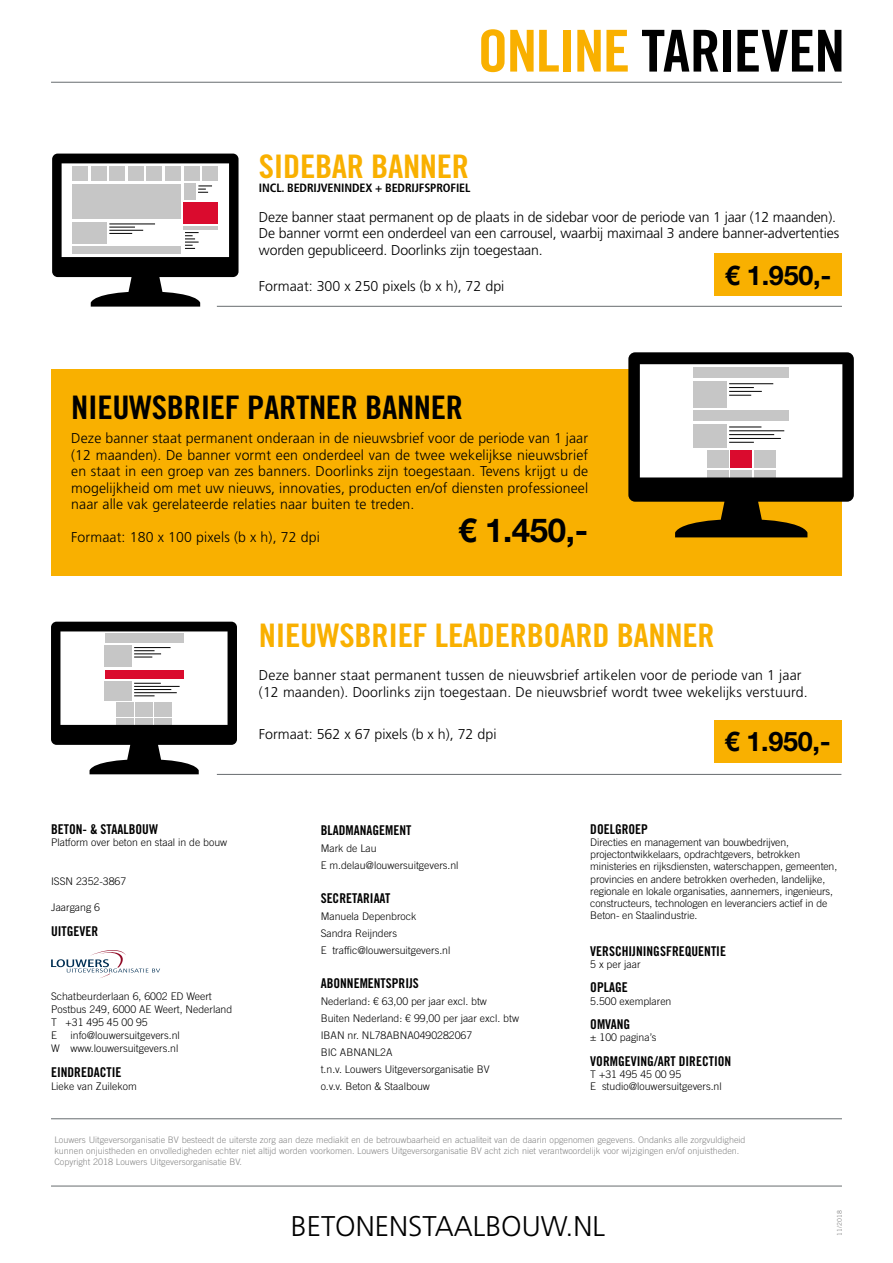
<style>
.page{position:relative;width:893px;height:1263px;background:#fff}
.page>*{position:absolute;margin:0;border:0;box-sizing:border-box;transform-origin:0 0}
.t1{font:57.75px "Trade Gothic LT Std Bd Cn 20";letter-spacing:-.025em;color:#000;scale:1.06 1}
.t2{font:700 33px "Helvetica Neue LT Std";color:#000}
.t3{font:32.4px "Trade Gothic LT Std Bd Cn 20";letter-spacing:-.01em;color:#f9b000;scale:1.06 1}
.t4{font:32.4px "Trade Gothic LT Std Bd Cn 20";letter-spacing:-.01em;color:#000;scale:1.06 1}
.t5{font:300 28.5px "Frutiger LT Std";color:#000}
.t6{font:700 27px "Helvetica Neue LT Std";letter-spacing:-.01em;color:#000}
.t7{font:300 14.25px/16.5px "Frutiger LT Std";color:#000}
.t8{font:13.5px "Trade Gothic LT Std Bd Cn 20";color:#000}
.t9{font:700 condensed 12px "Frutiger LT Std";letter-spacing:-.01em;color:#000}
.t10{font:300 10.5px/17px "Trade Gothic LT Std";color:#000}
.t11{font:300 9px/10.8px "Trade Gothic LT Std";color:#878787}
.t12{font:6.3px "Trade Gothic LT Std";letter-spacing:.015em;color:#878787}
.s1{color:#f9b000}
</style>
<div class="page">
<svg style="left:51px;top:950px;width:109px;height:28px"></svg>
<hr style="left:51px;top:1118px;width:791px;height:1px;background:#676c6f">
<hr style="left:51px;top:1186px;width:791px;height:1px;background:#676c6f">
<hr style="left:217px;top:306px;width:625px;height:1px;background:#676c6f">
<div style="left:714px;top:254px;width:128px;height:42px;background:#f9b000"></div>
<svg style="left:52px;top:154px;width:187px;height:153px"></svg>
<hr style="left:217px;top:774px;width:624px;height:1px;background:#676c6f">
<svg style="left:51px;top:622px;width:186px;height:152px"></svg>
<div style="left:714px;top:720px;width:127px;height:43px;background:#f9b000"></div>
<div style="left:51px;top:369px;width:790px;height:207px;background:#f9b000"></div>
<svg style="left:628px;top:352px;width:226px;height:185px;background:#a49984"></svg>
<hr style="left:51px;top:82px;width:791px;height:1px;background:#676c6f">
<h1 class="t1" style="left:477px;top:16px;width:348px"><span class="s1">ONLINE</span> TARIEVEN</h1>
<h3 class="t3" style="left:259px;top:147px;width:200px">SIDEBAR BANNER</h3>
<p class="t9" style="left:259px;top:180px;width:213px">INCL. BEDRIJVENINDEX + BEDRIJFSPROFIEL</p>
<p class="t7" style="left:259px;top:209px;width:582px">Deze banner staat permanent op de plaats in de sidebar voor de periode van 1 jaar (12 maanden).<br>De banner vormt een onderdeel van een carrousel, waarbij maximaal 3 andere banner-advertenties worden gepubliceerd. Doorlinks zijn toegestaan.</p>
<h3 class="t7" style="left:259px;top:278px;width:247px">Formaat: 300 x 250 pixels (b x h), 72 dpi</h3>
<h3 class="t6" style="left:725px;top:258px;width:108px">€ 1.950,-</h3>
<h3 class="t4" style="left:71px;top:387px;width:371px">NIEUWSBRIEF PARTNER BANNER</h3>
<p class="t7" style="left:71px;top:430px;width:518px;text-align:justify">Deze banner staat permanent onderaan in de nieuwsbrief voor de periode van 1 jaar (12 maanden). De banner vormt een onderdeel van de twee wekelijkse nieuwsbrief en staat in een groep van zes banners. Doorlinks zijn toegestaan. Tevens krijgt u de mogelijkheid om met uw nieuws, innovaties, producten en/of diensten professioneel naar alle vak gerelateerde relaties naar buiten te treden.</p>
<h3 class="t7" style="left:71px;top:529px;width:250px">Formaat: 180 x 100 pixels (b x h), 72 dpi</h3>
<h2 class="t2" style="left:458px;top:510px;width:132px">€ 1.450,-</h2>
<p class="t8" style="left:51px;top:821px;width:108px">BETON- &amp; STAALBOUW</p>
<p class="t10" style="left:51px;top:834px;width:178px">Platform over beton en staal in de bouw</p>
<p class="t10" style="left:51px;top:872px;width:77px">ISSN 2352-3867</p>
<p class="t10" style="left:51px;top:898px;width:51px">Jaargang 6</p>
<p class="t8" style="left:51px;top:923px;width:49px">UITGEVER</p>
<p class="t10" style="left:51px;top:990px;width:183px;line-height:12.8px">Schatbeurderlaan 6, 6002 ED Weert<br>Postbus 249, 6000 AE Weert, Nederland<br>T +31 495 45 00 95<br>E</p>
<p class="t10" style="left:51px;top:1028px;width:130px;line-height:12.8px;text-align:right">info@louwersuitgevers.nl<br>W www.louwersuitgevers.nl</p>
<p class="t8" style="left:51px;top:1064px;width:72px">EINDREDACTIE</p>
<p class="t10" style="left:51px;top:1078px;width:87px">Lieke van Zuilekom</p>
<h3 class="t3" style="left:259px;top:616px;width:431px">NIEUWSBRIEF LEADERBOARD BANNER</h3>
<h3 class="t7" style="left:259px;top:667px;width:550px">Deze banner staat permanent tussen de nieuwsbrief artikelen voor de periode van 1 jaar (12 maanden). Doorlinks zijn toegestaan. De nieuwsbrief wordt twee wekelijks verstuurd.</h3>
<h3 class="t7" style="left:259px;top:726px;width:239px">Formaat: 562 x 67 pixels (b x h), 72 dpi</h3>
<h3 class="t6" style="left:724px;top:725px;width:108px">€ 1.950,-</h3>
<p class="t8" style="left:321px;top:822px;width:92px">BLADMANAGEMENT</p>
<p class="t10" style="left:321px;top:839px;width:139px">Mark de Lau<br>E m.delau@louwersuitgevers.nl</p>
<p class="t8" style="left:321px;top:890px;width:71px">SECRETARIAAT</p>
<p class="t10" style="left:321px;top:907px;width:131px">Manuela Depenbrock<br>Sandra Reijnders<br>E traffic@louwersuitgevers.nl</p>
<p class="t8" style="left:321px;top:975px;width:100px">ABONNEMENTSPRIJS</p>
<p class="t10" style="left:321px;top:992px;width:200px">Nederland: € 63,00 per jaar excl. btw<br>Buiten Nederland: € 99,00 per jaar excl. btw<br>IBAN nr. NL78ABNA0490282067<br>BIC ABNANL2A<br>t.n.v. Louwers Uitgeversorganisatie BV<br>o.v.v. Beton &amp; Staalbouw</p>
<p class="t8" style="left:590px;top:821px;width:59px">DOELGROEP</p>
<p class="t10" style="left:590px;top:836px;width:248px;line-height:12.1px">Directies en management van bouwbedrijven, projectontwikkelaars, opdrachtgevers, betrokken ministeries en rijksdiensten, waterschappen, gemeenten, provincies en andere betrokken overheden, landelijke, regionale en lokale organisaties, aannemers, ingenieurs, constructeurs, technologen en leveranciers actief in de Beton- en Staalindustrie.</p>
<p class="t8" style="left:590px;top:943px;width:137px">VERSCHIJNINGSFREQUENTIE</p>
<p class="t10" style="left:590px;top:955px;width:52px">5 x per jaar</p>
<p class="t8" style="left:590px;top:979px;width:39px">OPLAGE</p>
<p class="t10" style="left:590px;top:992px;width:83px">5.500 exemplaren</p>
<p class="t8" style="left:590px;top:1016px;width:41px">OMVANG</p>
<p class="t10" style="left:590px;top:1029px;width:68px">± 100 pagina’s</p>
<p class="t8" style="left:590px;top:1052px;width:142px">VORMGEVING/ART DIRECTION</p>
<p class="t10" style="left:590px;top:1068px;width:133px;line-height:12.1px">T +31 495 45 00 95<br>E studio@louwersuitgevers.nl</p>
<p class="t11" style="left:54px;top:1134px;width:693px">Louwers Uitgeversorganisatie BV besteedt de uiterste zorg aan deze mediakit en de betrouwbaarheid en actualiteit van de daarin opgenomen gegevens. Ondanks alle zorgvuldigheid kunnen onjuistheden en onvolledigheden echter niet altijd worden voorkomen. Louwers Uitgeversorganisatie BV acht zich niet verantwoordelijk voor wijzigingen en/of onjuistheden.<br>Copyright 2018 Louwers Uitgeversorganisatie BV.</p>
<h3 class="t5" style="left:291px;top:1210px;width:316px">BETONENSTAALBOUW.NL</h3>
<p class="t12" style="left:836px;top:1236px;width:27px;rotate:-90deg">11/2018</p>
</div>
